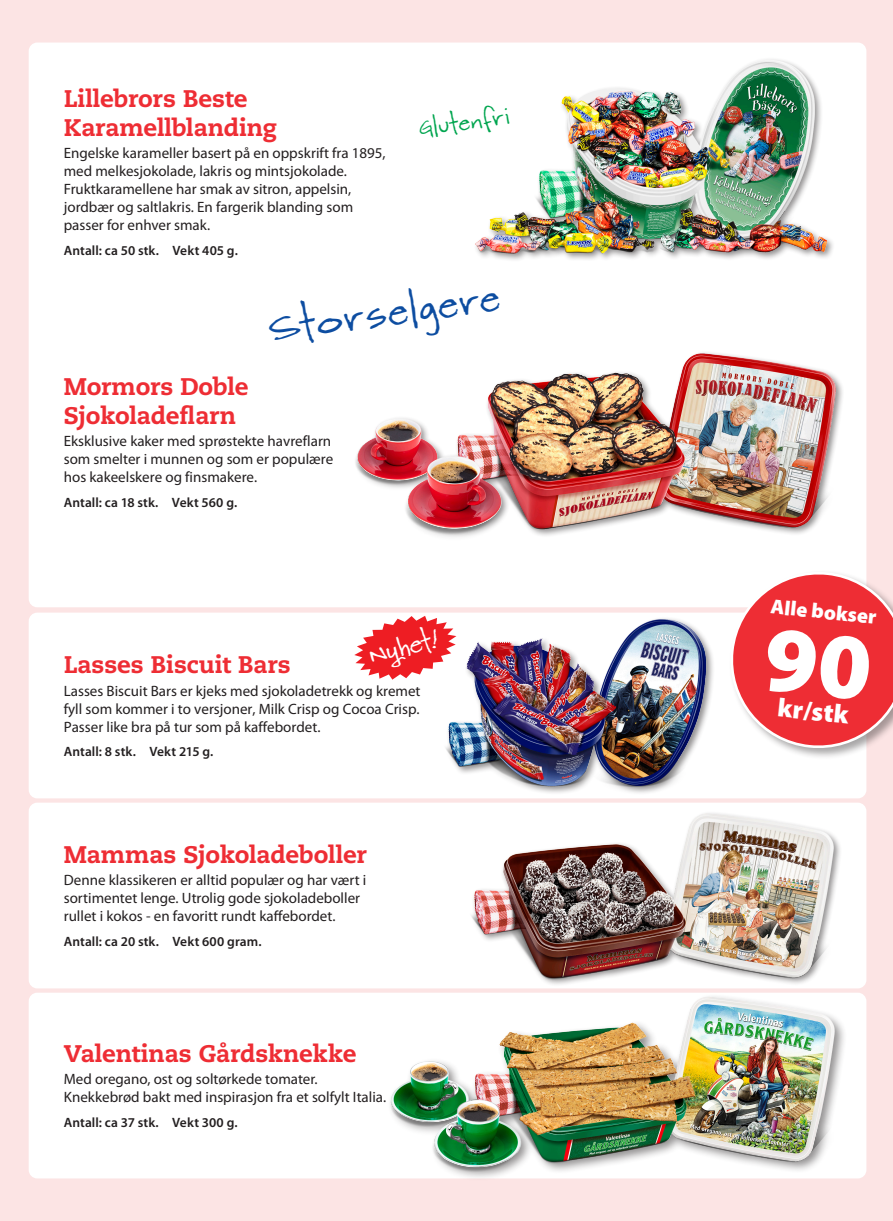
<style>
.page{position:relative;width:893px;height:1221px;background:#fff}
.page>*{position:absolute;margin:0;border:0;box-sizing:border-box;transform-origin:0 0}
.t1{font:42px "Wordy Diva";color:#0d4da1}
.t2{font:27.15px "Wordy Diva";color:#fff}
.t3{font:900 26.25px "Myriad Pro";color:#fff}
.t4{font:800 24px/28.8px "Caecilia LT Std";letter-spacing:-.01em;color:#ee2d34}
.t5{font:24px "Wordy Diva";color:#00a54f}
.t6{font:900 20.55px "Myriad Pro";color:#fff}
.t7{font:15px/18px "Myriad Pro";color:#231f20;text-align:justify}
.t8{font:600 13.5px "Myriad Pro";letter-spacing:.005em;color:#231f20}
</style>
<div class="page">
<div style="left:0;top:0;width:893px;height:1220px;background:#fce4e4"></div>
<div style="left:29px;top:43px;width:837px;height:564px;background:#fff;border-radius:9px"></div>
<div style="left:29px;top:612px;width:837px;height:186px;background:#fff;border-radius:9px"></div>
<div style="left:29px;top:802px;width:837px;height:186px;background:#fff;border-radius:9px"></div>
<div style="left:29px;top:992px;width:837px;height:186px;background:#fff;border-radius:9px"></div>
<img style="left:355px;top:352px;width:488px;height:185px">
<img style="left:446px;top:618px;width:267px;height:175px">
<img style="left:453px;top:802px;width:414px;height:156px">
<img style="left:396px;top:42px;width:452px;height:218px">
<img style="left:374px;top:958px;width:493px;height:221px">
<div style="left:729px;top:570px;width:164px;height:190px;background:#231f20;opacity:.4"></div>
<svg style="left:354px;top:616px;width:102px;height:63px"></svg>
<svg style="left:724px;top:565px;width:169px;height:186px"></svg>
<p class="t4" style="left:64px;top:84px;width:185px">Lillebrors Beste</p>
<p class="t4" style="left:64px;top:113px;width:215px">Karamellblanding</p>
<p class="t7" style="left:64px;top:144px;width:323px">Engelske karameller basert på en oppskrift fra 1895,</p>
<p class="t7" style="left:64px;top:162px;width:285px">med melkesjokolade, lakris og mintsjokolade.</p>
<p class="t7" style="left:64px;top:180px;width:289px">Fruktkaramellene har smak av sitron, appelsin,</p>
<p class="t7" style="left:64px;top:198px;width:291px">jordbær og saltlakris. En fargerik blanding som</p>
<p class="t7" style="left:64px;top:216px;width:148px">passer for enhver smak.</p>
<p class="t8" style="left:64px;top:243px;width:176px">Antall: ca 50 stk. Vekt 405 g.</p>
<p class="t5" style="left:417px;top:114px;width:92px;rotate:-8deg">Glutenfri</p>
<p class="t1" style="left:266px;top:303px;width:233px;rotate:-8deg">Storselgere</p>
<p class="t4" style="left:64px;top:372px;width:186px">Mormors Doble<br>Sjokoladeflarn</p>
<p class="t7" style="left:64px;top:432px;width:271px">Eksklusive kaker med sprøstekte havreflarn som smelter i munnen og som er populære</p>
<p class="t7" style="left:64px;top:468px;width:195px">hos kakeelskere og finsmakere.</p>
<p class="t8" style="left:64px;top:495px;width:175px">Antall: ca 18 stk. Vekt 560 g.</p>
<p class="t2" style="left:365px;top:639px;width:72px;rotate:-15deg">Nyhet!</p>
<p class="t4" style="left:64px;top:650px;width:228px">Lasses Biscuit Bars</p>
<p class="t7" style="left:64px;top:681px;width:358px">Lasses Biscuit Bars er kjeks med sjokoladetrekk og kremet fyll som kommer i to versjoner, Milk Crisp og Cocoa Crisp.<br>Passer like bra på tur som på kaffebordet.</p>
<p class="t8" style="left:64px;top:744px;width:151px">Antall: 8 stk. Vekt 215 g.</p>
<p class="t4" style="left:64px;top:840px;width:304px">Mammas Sjokoladeboller</p>
<p class="t7" style="left:64px;top:871px;width:304px">Denne klassikeren er alltid populær og har vært i</p>
<p class="t7" style="left:64px;top:889px;width:298px">sortimentet lenge. Utrolig gode sjokoladeboller</p>
<p class="t7" style="left:64px;top:907px;width:273px">rullet i kokos - en favoritt rundt kaffebordet.</p>
<p class="t8" style="left:64px;top:933px;width:199px">Antall: ca 20 stk. Vekt 600 gram.</p>
<p class="t4" style="left:64px;top:1038px;width:294px">Valentinas Gårdsknekke</p>
<p class="t7" style="left:64px;top:1070px;width:255px">Med oregano, ost og soltørkede tomater.</p>
<p class="t7" style="left:64px;top:1088px;width:324px">Knekkebrød bakt med inspirasjon fra et solfylt Italia.</p>
<p class="t8" style="left:64px;top:1114px;width:175px">Antall: ca 37 stk. Vekt 300 g.</p>
<p class="t6" style="left:772px;top:594px;width:108px;rotate:6deg">Alle bokser</p>
<p class="t3" style="left:779px;top:692px;width:73px;rotate:6deg">kr/stk</p>
</div>
